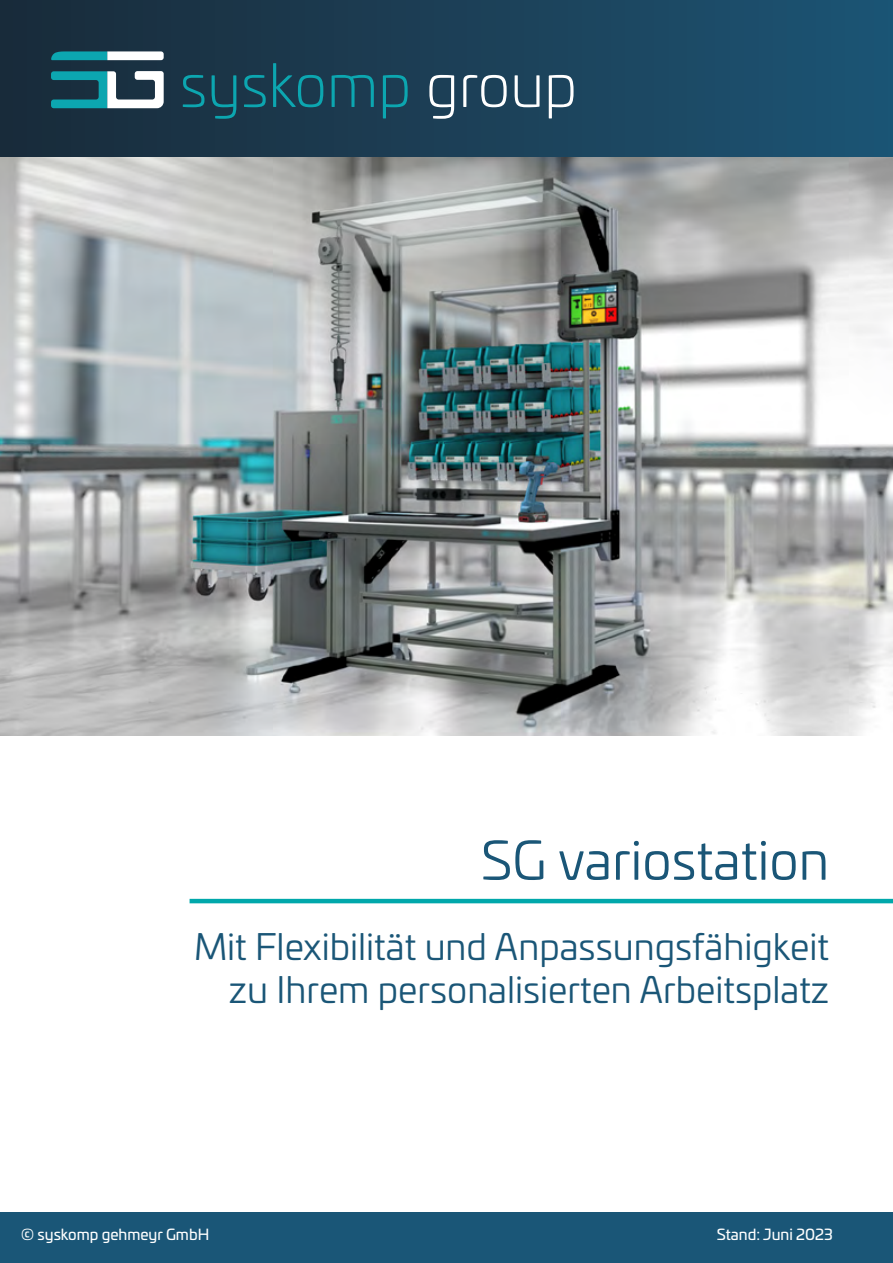
<style>
.page{position:relative;width:893px;height:1263px;background:#fff}
.page>*{position:absolute;margin:0;border:0;box-sizing:border-box;transform-origin:0 0}
.t1{font:300 59.1px "Univia Pro";color:#0ca6b0}
.t2{font:52.5px "Univia Pro";color:#1a5677}
.t3{font:36px/43.2px "Univia Pro";color:#1a5677;text-align:right}
.t4{font:15px "Univia Pro";color:#fff}
.s1{color:#fff}
</style>
<div class="page">
<div style="left:0;top:1212px;width:893px;height:51px;background:#1a5677"></div>
<hr style="left:190px;top:899px;width:703px;height:4px;background:#00a8ab">
<div style="left:0;top:0;width:893px;height:157px;background:linear-gradient(to right,#1a2b39,#1c5474)"></div>
<svg style="left:51px;top:51px;width:113px;height:9px"></svg>
<svg style="left:51px;top:71px;width:113px;height:37px"></svg>
<img style="left:0;top:158px;width:893px;height:577px">
<h1 class="t1" style="left:180px;top:43px;width:399px">syskomp <span class="s1">group</span></h1>
<h2 class="t2" style="left:481px;top:822px;width:350px">SG variostation</h2>
<p class="t3" style="left:194px;top:924px;width:636px">Mit Flexibilität und Anpassungsfähigkeit zu Ihrem personalisierten Arbeitsplatz</p>
<p class="t4" style="left:21px;top:1223px;width:189px">© syskomp gehmeyr GmbH</p>
<p class="t4" style="left:717px;top:1223px;width:118px">Stand: Juni 2023</p>
</div>
